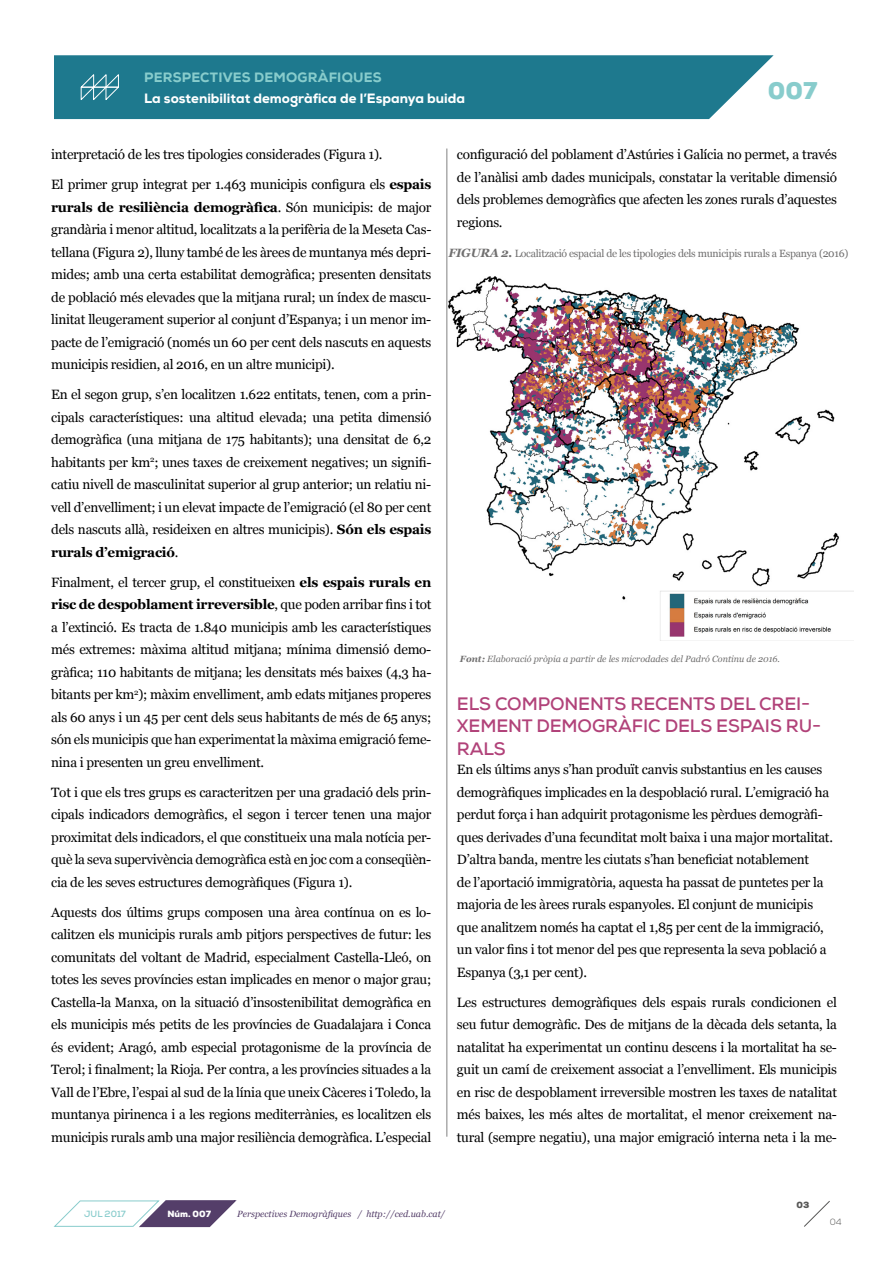
<style>
.page{position:relative;width:893px;height:1263px;background:#fff}
.page>*{position:absolute;margin:0;border:0;box-sizing:border-box;transform-origin:0 0}
.t1{font:900 24.15px "Nexa";color:#8cc}
.t2{font:700 18px/22.5px "Nexa";letter-spacing:-.005em;color:#b14279}
.t3{font:13.5px/22.5px "Georgia";letter-spacing:-.02em;color:#000;text-align:justify}
.t4{font:800 13.5px "Nexa";color:#fff}
.t5{font:800 13.5px "Nexa";letter-spacing:.015em;color:#8cc}
.t6{font:10.5px "Georgia";letter-spacing:-.025em;color:#706f6f}
.t7{font:italic 9px "Georgia";color:#706f6f}
.t8{font:italic 9px "Georgia";color:#543e69}
.t9{font:700 9px "Nexa";color:#8cc}
.t10{font:900 9px "Nexa";color:#fff}
.t11{font:900 9px "Nexa";color:#575756}
.t12{font:300 9px "Nexa";color:#575756}
.s1{font-weight:700}
.s2{font-weight:700;font-style:italic;font-size:12px}
</style>
<div class="page">
<hr style="left:446px;top:149px;width:1px;height:988px;background:#000">
<img style="left:449px;top:277px;width:404px;height:364px">
<div style="left:54px;top:55px;width:720px;height:64px;background:#1e798e"></div>
<svg style="left:79px;top:73px;width:41px;height:28px"></svg>
<svg style="left:53px;top:1200px;width:184px;height:28px"></svg>
<svg style="left:804px;top:1201px;width:26px;height:26px"></svg>
<p class="t5" style="left:144px;top:69px;width:239px">PERSPECTIVES DEMOGRÀFIQUES</p>
<p class="t4" style="left:144px;top:90px;width:322px">La sostenibilitat demogràfica de l’Espanya buida</p>
<h1 class="t1" style="left:768px;top:75px;width:51px">007</h1>
<p class="t3" style="left:51px;top:143px;width:333px">interpretació de les tres tipologies considerades (Figura 1).</p>
<p class="t3" style="left:51px;top:173px;width:382px">El primer grup integrat per 1.463 municipis configura els <span class="s1">espais rurals de resiliència demogràfica</span>. Són municipis: de major grandària i menor altitud, localitzats a la perifèria de la Meseta Cas&shy;tellana (Figura 2), lluny també de les àrees de muntanya més depri&shy;mides; amb una certa estabilitat demogràfica; presenten densitats de població més elevades que la mitjana rural; un índex de mascu&shy;linitat lleugerament superior al conjunt d’Espanya; i un menor im&shy;pacte de l’emigració (només un 60 per cent dels nascuts en aquests municipis residien, al 2016, en un altre municipi).</p>
<p class="t3" style="left:51px;top:383px;width:382px">En el segon grup, s’en localitzen 1.622 entitats, tenen, com a prin&shy;cipals característiques: una altitud elevada; una petita dimensió demogràfica (una mitjana de 175 habitants); una densitat de 6,2 habitants per km<sup>2</sup>; unes taxes de creixement negatives; un signifi&shy;catiu nivell de masculinitat superior al grup anterior; un relatiu ni&shy;vell d’envelliment; i un elevat impacte de l’emigració (el 80 per cent dels nascuts allà, resideixen en altres municipis). <span class="s1">Són els espais rurals d’emigració</span>.</p>
<p class="t3" style="left:51px;top:571px;width:382px">Finalment, el tercer grup, el constitueixen <span class="s1">els espais rurals en risc de despoblament irreversible</span>, que poden arribar fins i tot a l’extinció. Es tracta de 1.840 municipis amb les característiques més extremes: màxima altitud mitjana; mínima dimensió demo&shy;gràfica; 110 habitants de mitjana; les densitats més baixes (4,3 ha&shy;bitants per km<sup>2</sup>); màxim envelliment, amb edats mitjanes properes als 60 anys i un 45 per cent dels seus habitants de més de 65 anys; són els municipis que han experimentat la màxima emigració feme&shy;nina i presenten un greu envelliment.</p>
<p class="t3" style="left:51px;top:781px;width:382px">Tot i que els tres grups es caracteritzen per una gradació dels prin&shy;cipals indicadors demogràfics, el segon i tercer tenen una major proximitat dels indicadors, el que constitueix una mala notícia per&shy;què la seva supervivència demogràfica està en joc com a conseqüèn&shy;cia de les seves estructures demogràfiques (Figura 1).</p>
<p class="t3" style="left:51px;top:901px;width:382px">Aquests dos últims grups composen una àrea contínua on es lo&shy;calitzen els municipis rurals amb pitjors perspectives de futur: les comunitats del voltant de Madrid, especialment Castella-Lleó, on totes les seves províncies estan implicades en menor o major grau; Castella-la Manxa, on la situació d’insostenibilitat demogràfica en els municipis més petits de les províncies de Guadalajara i Conca és evident; Aragó, amb especial protagonisme de la província de Terol; i finalment; la Rioja. Per contra, a les províncies situades a la Vall de l’Ebre, l’espai al sud de la línia que uneix Càceres i Toledo, la muntanya pirinenca i a les regions mediterrànies, es localitzen els municipis rurals amb una major resiliència demogràfica. L’especial</p>
<p class="t3" style="left:457px;top:143px;width:382px">configuració del poblament d’Astúries i Galícia no permet, a través de l’anàlisi amb dades municipals, constatar la veritable dimensió dels problemes demogràfics que afecten les zones rurals d’aquestes regions.</p>
<p class="t6" style="left:448px;top:247px;width:401px"><span class="s2">FIGURA 2.</span> Localització espacial de les tipologies dels municipis rurals a Espanya (2016)</p>
<p class="t7" style="left:460px;top:653px;width:322px"><span class="s1">Font:</span> Elaboració pròpia a partir de les microdades del Padró Continu de 2016.</p>
<h2 class="t2" style="left:457px;top:692px;width:366px">ELS COMPONENTS RECENTS DEL CREI-<br>XEMENT DEMOGRÀFIC DELS ESPAIS RU-<br>RALS</h2>
<p class="t3" style="left:457px;top:758px;width:378px;text-align:left">En els últims anys s’han produït canvis substantius en les causes demogràfiques implicades en la despoblació rural. L’emigració ha perdut força i han adquirit protagonisme les pèrdues demogràfi&shy;ques derivades d’una fecunditat molt baixa i una major mortalitat.<br>D’altra banda, mentre les ciutats s’han beneficiat notablement<br>de l’aportació immigratòria, aquesta ha passat de puntetes per la majoria de les àrees rurals espanyoles. El conjunt de municipis que analitzem només ha captat el 1,85 per cent de la immigració, un valor fins i tot menor del pes que representa la seva població a Espanya (3,1 per cent).</p>
<p class="t3" style="left:457px;top:991px;width:382px">Les estructures demogràfiques dels espais rurals condicionen el seu futur demogràfic. Des de mitjans de la dècada dels setanta, la natalitat ha experimentat un continu descens i la mortalitat ha se&shy;guit un camí de creixement associat a l’envelliment. Els municipis en risc de despoblament irreversible mostren les taxes de natalitat més baixes, les més altes de mortalitat, el menor creixement na&shy;tural (sempre negatiu), una major emigració interna neta i la me-</p>
<p class="t9" style="left:84px;top:1208px;width:43px">JUL 2017</p>
<p class="t10" style="left:167px;top:1208px;width:45px">Núm. 007</p>
<p class="t8" style="left:237px;top:1208px;width:209px">Perspectives Demogràfiques / http://ced.uab.cat/</p>
<p class="t11" style="left:797px;top:1198px;width:14px">03</p>
<p class="t12" style="left:830px;top:1216px;width:13px">04</p>
</div>
